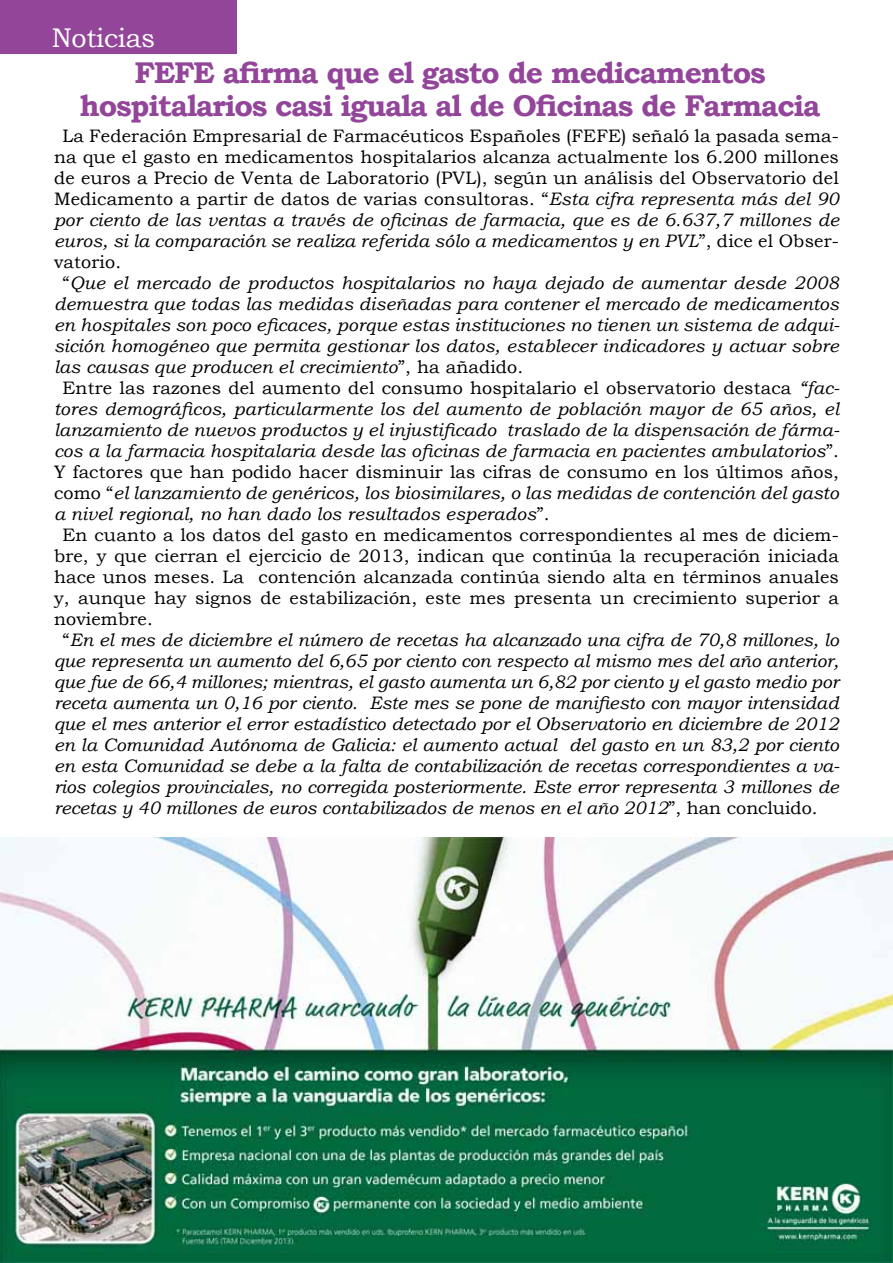
<style>
.page{position:relative;width:893px;height:1263px;background:#fff}
.page>*{position:absolute;margin:0;border:0;box-sizing:border-box;transform-origin:0 0}
.t1{font:700 30px/33px "Bookman Old Style";letter-spacing:-.04em;color:#93459a;text-align:center}
.t2{font:27px "Bookman Old Style";letter-spacing:-.01em;color:#fff}
.t3{font:italic 18px "Bookman Old Style";letter-spacing:.01em;color:#000}
.t4{font:18px "Bookman Old Style";letter-spacing:.01em;color:#000}
.s1{font-style:italic}
.s2{font-style:normal}
</style>
<div class="page">
<div style="left:0;top:0;width:236px;height:53px;background:#93459a"></div>
<img style="left:0;top:838px;width:893px;height:424px">
<h2 class="t2" style="left:52px;top:20px;width:105px">Noticias</h2>
<h1 class="t1" style="left:80px;top:56px;width:742px">FEFE afirma que el gasto de medicamentos hospitalarios casi iguala al de Oficinas de Farmacia</h1>
<p class="t4" style="left:63px;top:124px;width:778px">La Federación Empresarial de Farmacéuticos Españoles (FEFE) señaló la pasada sema-</p>
<p class="t4" style="left:54px;top:145px;width:786px">na que el gasto en medicamentos hospitalarios alcanza actualmente los 6.200 millones</p>
<p class="t4" style="left:54px;top:166px;width:786px">de euros a Precio de Venta de Laboratorio (PVL), según un análisis del Observatorio del</p>
<p class="t4" style="left:54px;top:187px;width:786px">Medicamento a partir de datos de varias consultoras. “<span class="s1">Esta cifra representa más del 90</span></p>
<p class="t3" style="left:54px;top:207px;width:787px">por ciento de las ventas a través de oficinas de farmacia, que es de 6.637,7 millones de</p>
<p class="t3" style="left:54px;top:228px;width:786px">euros, si la comparación se realiza referida sólo a medicamentos y en PVL<span class="s2">”, dice el Obser-</span></p>
<p class="t4" style="left:54px;top:250px;width:69px">vatorio.</p>
<p class="t3" style="left:63px;top:270px;width:778px"><span class="s2">“</span>Que el mercado de productos hospitalarios no haya dejado de aumentar desde 2008</p>
<p class="t3" style="left:54px;top:291px;width:786px">demuestra que todas las medidas diseñadas para contener el mercado de medicamentos</p>
<p class="t3" style="left:54px;top:312px;width:787px">en hospitales son poco eficaces, porque estas instituciones no tienen un sistema de adqui-</p>
<p class="t3" style="left:54px;top:333px;width:786px">sición homogéneo que permita gestionar los datos, establecer indicadores y actuar sobre</p>
<p class="t3" style="left:54px;top:354px;width:471px">las causas que producen el crecimiento<span class="s2">”, ha añadido.</span></p>
<p class="t4" style="left:63px;top:376px;width:779px">Entre las razones del aumento del consumo hospitalario el observatorio destaca <span class="s1">“fac-</span></p>
<p class="t3" style="left:54px;top:396px;width:786px">tores demográficos, particularmente los del aumento de población mayor de 65 años, el</p>
<p class="t3" style="left:54px;top:417px;width:787px">lanzamiento de nuevos productos y el injustificado traslado de la dispensación de fárma-</p>
<p class="t3" style="left:54px;top:438px;width:786px">cos a la farmacia hospitalaria desde las oficinas de farmacia en pacientes ambulatorios<span class="s2">”.</span></p>
<p class="t4" style="left:54px;top:460px;width:786px">Y factores que han podido hacer disminuir las cifras de consumo en los últimos años,</p>
<p class="t3" style="left:54px;top:480px;width:786px"><span class="s2">como “</span>el lanzamiento de genéricos, los biosimilares, o las medidas de contención del gasto</p>
<p class="t3" style="left:54px;top:501px;width:497px">a nivel regional, no han dado los resultados esperados<span class="s2">”.</span></p>
<p class="t4" style="left:63px;top:523px;width:778px">En cuanto a los datos del gasto en medicamentos correspondientes al mes de diciem-</p>
<p class="t4" style="left:54px;top:544px;width:786px">bre, y que cierran el ejercicio de 2013, indican que continúa la recuperación iniciada</p>
<p class="t4" style="left:54px;top:565px;width:786px">hace unos meses. La contención alcanzada continúa siendo alta en términos anuales</p>
<p class="t4" style="left:54px;top:586px;width:786px">y, aunque hay signos de estabilización, este mes presenta un crecimiento superior a</p>
<p class="t4" style="left:54px;top:607px;width:100px">noviembre.</p>
<p class="t3" style="left:63px;top:627px;width:778px"><span class="s2">“</span>En el mes de diciembre el número de recetas ha alcanzado una cifra de 70,8 millones, lo</p>
<p class="t3" style="left:54px;top:648px;width:786px">que representa un aumento del 6,65 por ciento con respecto al mismo mes del año anterior,</p>
<p class="t3" style="left:54px;top:669px;width:786px">que fue de 66,4 millones; mientras, el gasto aumenta un 6,82 por ciento y el gasto medio por</p>
<p class="t3" style="left:54px;top:690px;width:786px">receta aumenta un 0,16 por ciento. Este mes se pone de manifiesto con mayor intensidad</p>
<p class="t3" style="left:54px;top:711px;width:786px">que el mes anterior el error estadístico detectado por el Observatorio en diciembre de 2012</p>
<p class="t3" style="left:54px;top:732px;width:786px">en la Comunidad Autónoma de Galicia: el aumento actual del gasto en un 83,2 por ciento</p>
<p class="t3" style="left:54px;top:753px;width:787px">en esta Comunidad se debe a la falta de contabilización de recetas correspondientes a va-</p>
<p class="t3" style="left:54px;top:774px;width:786px">rios colegios provinciales, no corregida posteriormente. Este error representa 3 millones de</p>
<p class="t3" style="left:54px;top:795px;width:765px">recetas y 40 millones de euros contabilizados de menos en el año 2012<span class="s2">”, han concluido.</span></p>
</div>
